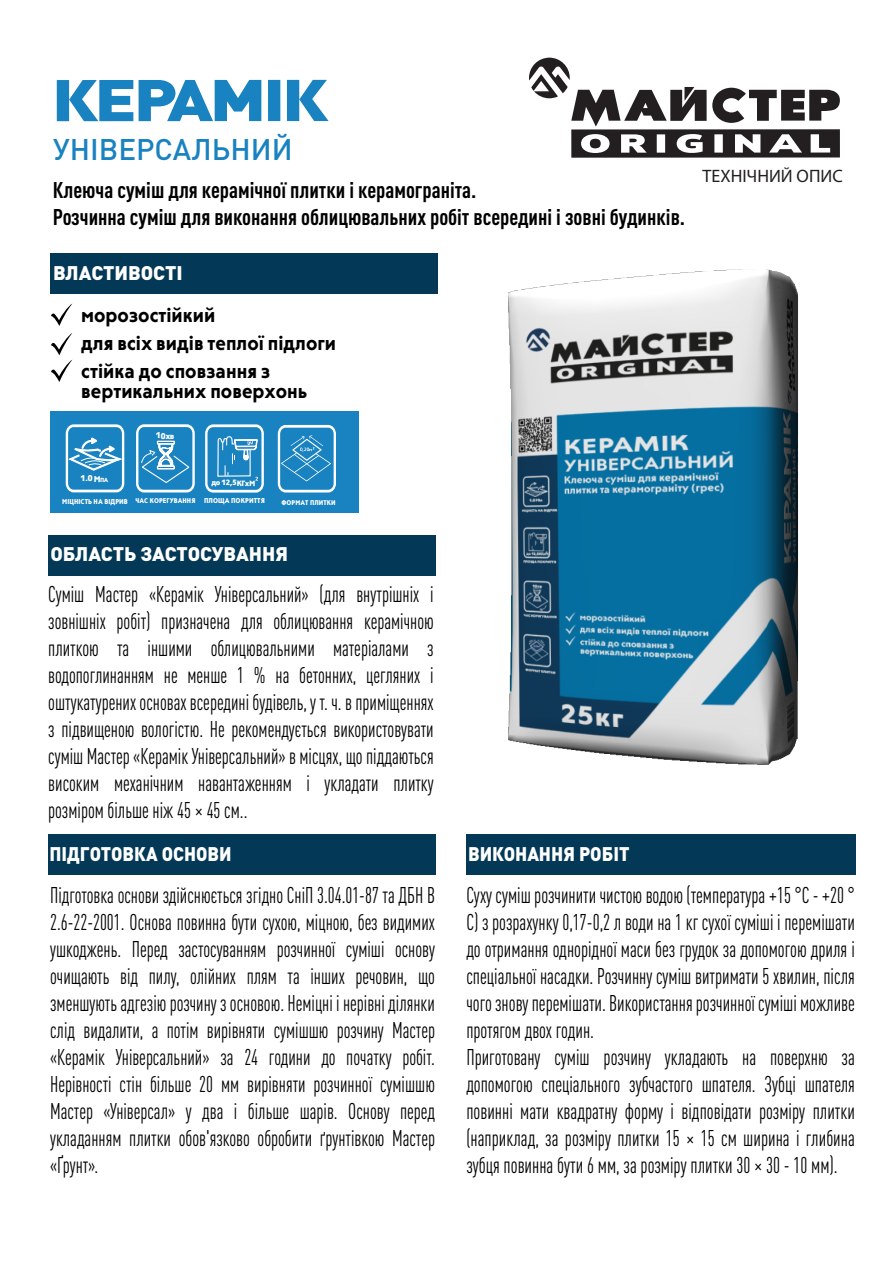
<style>
.page{position:relative;width:893px;height:1263px;background:#fff}
.page>*{position:absolute;margin:0;border:0;box-sizing:border-box;transform-origin:0 0}
.t1{font:900 57.75px "DIN Pro";letter-spacing:-.05em;color:#1982c0;scale:1.22 1}
.t2{font:500 29.55px "DIN Pro";color:#1982c0}
.t3{font:condensed 22.5px/27px "DIN Pro";color:#000001;text-align:justify;scale:.85 1}
.t4{font:condensed 22.5px/27px "DIN Pro";color:#000001;scale:.86 1}
.t5{font:700 condensed 22.5px/27px "DIN Pro";color:#000001}
.t6{font:600 20.25px/28.2px "Corsica MX";color:#000001}
.t7{font:900 19.5px "DIN Pro";color:#fff}
.t8{font:900 19.5px "DIN Pro";color:#fff;scale:.91 1}
.t9{font:900 19.5px "DIN Pro";color:#fff;scale:.92 1}
.t10{font:18px "Myriad Pro";color:#231f20}
.t11{font:700 condensed 8.4px "Corsica MX";color:#fff;scale:1.22 1}
.t12{font:700 condensed 7.65px "Corsica MX";color:#fff;scale:1.22 1}
.t13{font:700 condensed 6.9px "Corsica MX";letter-spacing:.01em;color:#fff;scale:1.11 1}
.t14{font:700 condensed 6.75px "Corsica MX";letter-spacing:.01em;color:#fff;scale:1.11 1}
.s1{font-size:5.85px}
.s2{font-size:6.75px}
</style>
<div class="page">
<div style="left:48px;top:535px;width:387px;height:40px;background:#033956"></div>
<div style="left:48px;top:835px;width:387px;height:40px;background:#033956"></div>
<div style="left:466px;top:835px;width:389px;height:40px;background:#033956"></div>
<svg style="left:529px;top:58px;width:311px;height:100px"></svg>
<div style="left:51px;top:254px;width:387px;height:40px;background:#033956"></div>
<div style="left:50px;top:411px;width:309px;height:102px;background:#1982c0"></div>
<svg style="left:51px;top:303px;width:22px;height:79px"></svg>
<svg style="left:205px;top:253px;width:59px;height:240px"></svg>
<svg style="left:136px;top:424px;width:59px;height:68px"></svg>
<svg style="left:66px;top:424px;width:58px;height:68px"></svg>
<svg style="left:278px;top:425px;width:58px;height:67px"></svg>
<img style="left:384px;top:253px;width:414px;height:512px">
<h1 class="t1" style="left:52px;top:51px;width:228px">КEРАМIК</h1>
<h2 class="t2" style="left:53px;top:125px;width:241px">УНIВЕРСАЛЬНИЙ</h2>
<p class="t5" style="left:53px;top:174px;width:634px">Клеюча суміш для керамічної плитки і керамограніта.<br>Розчинна суміш для виконання облицювальних робіт всередині і зовні будинків.</p>
<p class="t7" style="left:53px;top:256px;width:131px">ВЛАСТИВОСТІ</p>
<p class="t6" style="left:81px;top:300px;width:256px">морозостійкий<br>для всіх видів теплої підлоги стійка до сповзання з</p>
<p class="t6" style="left:81px;top:377px;width:228px">вертикальних поверхонь</p>
<p class="t11" style="left:80px;top:473px;width:24px;rotate:1deg">1.0 М<span class="s1">ПА</span></p>
<p class="t11" style="left:156px;top:430px;width:17px;rotate:1deg">10хв</p>
<p class="t12" style="left:211px;top:478px;width:37px;rotate:1deg">до 12,5КГхМ</p>
<p class="t13" style="left:62px;top:497px;width:121px">МІЦНІСТЬ НА ВІДРИВ <span class="s2">ЧАС КОРЕГУВАННЯ</span></p>
<p class="t13" style="left:204px;top:496px;width:56px">ПЛОЩА ПОКРИТТЯ</p>
<p class="t14" style="left:281px;top:498px;width:50px">ФОРМАТ ПЛИТКИ</p>
<p class="t10" style="left:703px;top:165px;width:142px">ТЕХНІЧНИЙ ОПИС</p>
<p class="t7" style="left:50px;top:537px;width:239px">ОБЛАСТЬ ЗАСТОСУВАННЯ</p>
<p class="t3" style="left:48px;top:579px;width:455px">Суміш Мастер «Керамік Універсальний» (для внутрішніх і зовнішніх робіт) призначена для облицювання керамічною плиткою та іншими облицювальними матеріалами з водопоглинанням не менше 1 % на бетонних, цегляних і оштукатурених основах всередині будівель, у т. ч. в приміщеннях з підвищеною вологістю. Не рекомендується використовувати суміш Мастер «Керамік Універсальний» в місцях, що піддаються високим механічним навантаженням і укладати плитку розміром більше ніж 45 × 45 см..</p>
<p class="t8" style="left:50px;top:837px;width:202px">ПІДГОТОВКА ОСНОВИ</p>
<p class="t3" style="left:50px;top:879px;width:454px">Підготовка основи здійснюється згідно СніП 3.04.01-87 та ДБН В 2.6-22-2001. Основа повинна бути сухою, міцною, без видимих ушкоджень. Перед застосуванням розчинної суміші основу очищають від пилу, олійних плям та інших речовин, що зменшують адгезію розчину з основою. Неміцні і нерівні ділянки слід видалити, а потім вирівняти сумішшю розчину Мастер «Керамік Універсальний» за 24 години до початку робіт.<br>Нерівності стін більше 20 мм вирівняти розчинної сумішшю Мастер «Універсал» у два і більше шарів. Основу перед укладанням плитки обов'язково обробити ґрунтівкою Мастер «Ґрунт».</p>
<p class="t9" style="left:468px;top:837px;width:177px">ВИКОНАННЯ РОБІТ</p>
<p class="t4" style="left:466px;top:879px;width:453px">Суху суміш розчинити чистою водою (температура +15 °С - +20 ° С) з розрахунку 0,17-0,2 л води на 1 кг сухої суміші і перемішати до отримання однорідної маси без грудок за допомогою дриля і спеціальної насадки. Розчинну суміш витримати 5 хвилин, після чого знову перемішати. Використання розчинної суміші можливе протягом двох годин.<br>Приготовану суміш розчину укладають на поверхню за допомогою спеціального зубчастого шпателя. Зубці шпателя повинні мати квадратну форму і відповідати розміру плитки (наприклад, за розміру плитки 15 × 15 см ширина і глибина зубця повинна бути 6 мм, за розміру плитки 30 × 30 - 10 мм).</p>
</div>
